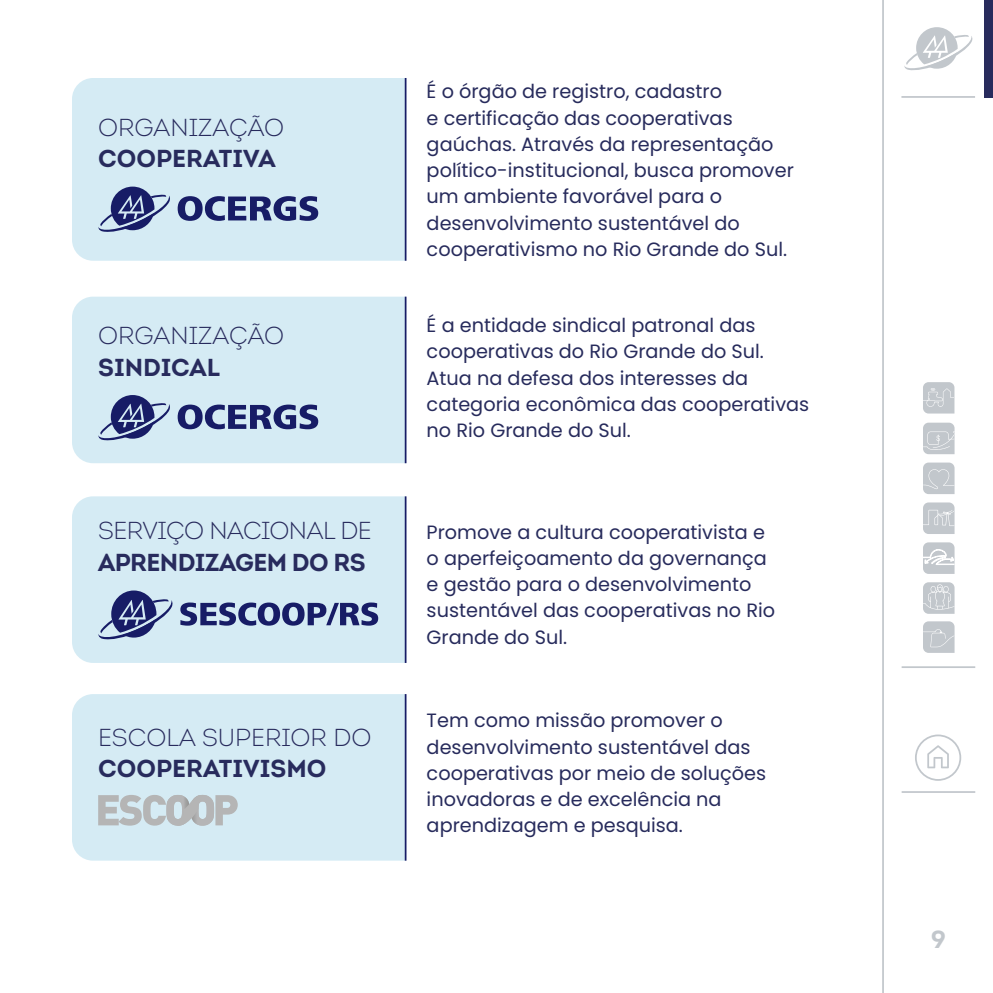
<style>
.page{position:relative;width:993px;height:993px;background:#fff}
.page>*{position:absolute;margin:0;border:0;box-sizing:border-box;transform-origin:0 0}
.t1{font:24.5px "Intro Light Caps";letter-spacing:-.01em;color:#282b5d}
.t2{font:24.5px "Intro Bold Caps";color:#282b5d}
.t3{font:24.5px "Intro Bold Caps";letter-spacing:-.025em;color:#282b5d}
.t4{font:24.5px "Intro Bold Caps";color:#c2c7cc}
.t5{font:19.25px/26.2px "Poppins";color:#272b5c}
</style>
<div class="page">
<svg style="left:923px;top:621px;width:31px;height:31px"></svg>
<svg style="left:923px;top:422px;width:31px;height:32px"></svg>
<hr style="left:881px;top:0;width:2px;height:992px;background:#c2c7cc">
<svg style="left:904px;top:27px;width:68px;height:44px"></svg>
<hr style="left:901px;top:96px;width:73px;height:2px;background:#c2c7cc">
<hr style="left:901px;top:790px;width:73px;height:2px;background:#c2c7cc">
<svg style="left:915px;top:734px;width:45px;height:46px"></svg>
<hr style="left:901px;top:666px;width:73px;height:1px;background:#c2c7cc">
<div style="left:983px;top:0;width:9px;height:98px;background:#282b5d"></div>
<svg style="left:923px;top:382px;width:31px;height:31px"></svg>
<svg style="left:923px;top:502px;width:31px;height:32px"></svg>
<svg style="left:923px;top:462px;width:31px;height:32px"></svg>
<svg style="left:923px;top:582px;width:31px;height:31px"></svg>
<svg style="left:923px;top:542px;width:31px;height:31px"></svg>
<div style="left:72px;top:694px;width:332px;height:166px;background:#d5ebf4"></div>
<hr style="left:404px;top:693px;width:2px;height:167px;background:#171c66">
<div style="left:72px;top:78px;width:332px;height:183px;background:#d5ebf4"></div>
<div style="left:72px;top:296px;width:332px;height:167px;background:#d5ebf4"></div>
<div style="left:72px;top:496px;width:332px;height:166px;background:#d5ebf4"></div>
<svg style="left:98px;top:186px;width:73px;height:47px;background:#8897ba"></svg>
<svg style="left:178px;top:196px;width:140px;height:25px;background:#6976a3"></svg>
<svg style="left:98px;top:395px;width:73px;height:46px;background:#8695b9"></svg>
<svg style="left:178px;top:404px;width:140px;height:25px;background:#6a76a4"></svg>
<svg style="left:98px;top:590px;width:75px;height:50px;background:#8695b9"></svg>
<svg style="left:180px;top:602px;width:198px;height:23px;background:#6d79a6"></svg>
<svg style="left:98px;top:794px;width:140px;height:33px;background:#c1cace"></svg>
<hr style="left:404px;top:78px;width:2px;height:183px;background:#171c66">
<hr style="left:404px;top:296px;width:2px;height:167px;background:#171c66">
<hr style="left:404px;top:496px;width:2px;height:166px;background:#171c66">
<p class="t1" style="left:98px;top:112px;width:187px">ORGANIZAÇÃO</p>
<p class="t2" style="left:98px;top:143px;width:179px">COOPERATIVA</p>
<p class="t1" style="left:98px;top:320px;width:187px">ORGANIZAÇÃO</p>
<p class="t2" style="left:98px;top:351px;width:123px">SINDICAL</p>
<p class="t1" style="left:98px;top:515px;width:275px">SERVIÇO NACIONAL DE</p>
<p class="t3" style="left:98px;top:546px;width:269px">APRENDIZAGEM DO RS</p>
<p class="t1" style="left:98px;top:722px;width:274px">ESCOLA SUPERIOR DO</p>
<p class="t2" style="left:98px;top:753px;width:230px">COOPERATIVISMO</p>
<p class="t5" style="left:426px;top:78px;width:368px">É o órgão de registro, cadastro<br>e certificação das cooperativas gaúchas. Através da representação político-institucional, busca promover um ambiente favorável para o desenvolvimento sustentável do cooperativismo no Rio Grande do Sul.</p>
<p class="t5" style="left:426px;top:312px;width:384px">É a entidade sindical patronal das cooperativas do Rio Grande do Sul.<br>Atua na defesa dos interesses da categoria econômica das cooperativas no Rio Grande do Sul.</p>
<p class="t5" style="left:426px;top:518px;width:350px">Promove a cultura cooperativista e o aperfeiçoamento da governança e gestão para o desenvolvimento sustentável das cooperativas no Rio<br>Grande do Sul.</p>
<p class="t5" style="left:426px;top:707px;width:341px">Tem como missão promover o desenvolvimento sustentável das cooperativas por meio de soluções inovadoras e de excelência na aprendizagem e pesquisa.</p>
<p class="t4" style="left:930px;top:923px;width:16px">9</p>
</div>
